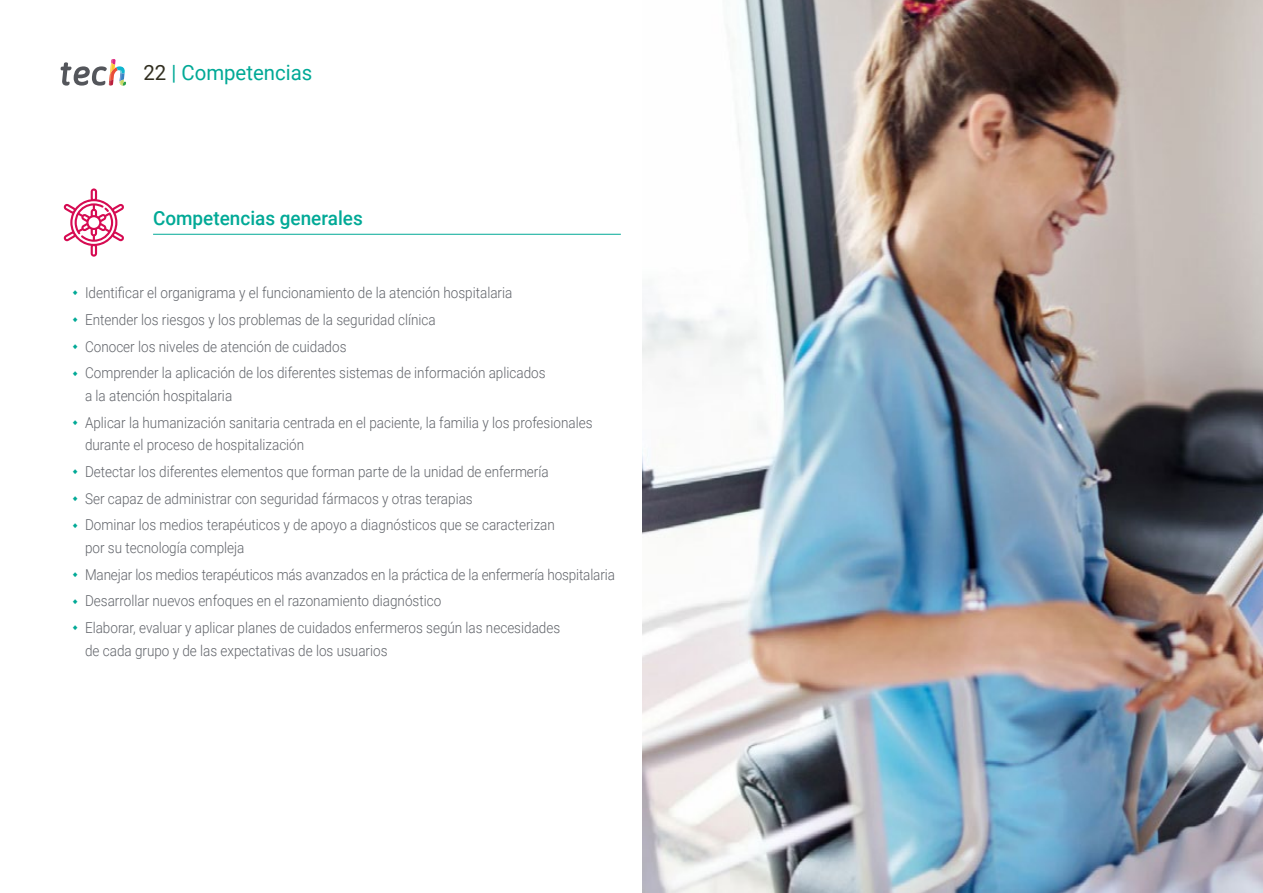
<style>
.page{position:relative;width:1263px;height:893px;background:#fff}
.page>*{position:absolute;margin:0;border:0;box-sizing:border-box;transform-origin:0 0}
.t1{font:21px "Roboto";color:#00a996}
.t2{font:500 19.5px "Roboto";color:#00a996}
.t3{font:300 15px/26.7px "Roboto";color:#61646a;scale:.9 1}
.s1{color:#312e20}
</style>
<div class="page">
<hr style="left:153px;top:234px;width:468px;height:1px;background:#00a996">
<svg style="left:63px;top:188px;width:61px;height:69px"></svg>
<svg style="left:61px;top:59px;width:65px;height:27px"></svg>
<img style="left:642px;top:0;width:621px;height:893px">
<h1 class="t1" style="left:144px;top:57px;width:170px"><span class="s1">22</span> | Competencias</h1>
<h2 class="t2" style="left:153px;top:205px;width:211px">Competencias generales</h2>
<p class="t3" style="left:85px;top:279px;width:513px">Identificar el organigrama y el funcionamiento de la atención hospitalaria Entender los riesgos y los problemas de la seguridad clínica<br>Conocer los niveles de atención de cuidados<br>Comprender la aplicación de los diferentes sistemas de información aplicados</p>
<p class="t3" style="left:85px;top:382px;width:565px">a la atención hospitalaria<br>Aplicar la humanización sanitaria centrada en el paciente, la familia y los profesionales</p>
<p class="t3" style="left:85px;top:431px;width:523px">durante el proceso de hospitalización<br>Detectar los diferentes elementos que forman parte de la unidad de enfermería Ser capaz de administrar con seguridad fármacos y otras terapias<br>Dominar los medios terapéuticos y de apoyo a diagnósticos que se caracterizan</p>
<p class="t3" style="left:85px;top:534px;width:590px">por su tecnología compleja<br>Manejar los medios terapéuticos más avanzados en la práctica de la enfermería hospitalaria Desarrollar nuevos enfoques en el razonamiento diagnóstico<br>Elaborar, evaluar y aplicar planes de cuidados enfermeros según las necesidades</p>
<p class="t3" style="left:85px;top:636px;width:338px">de cada grupo y de las expectativas de los usuarios</p>
</div>
